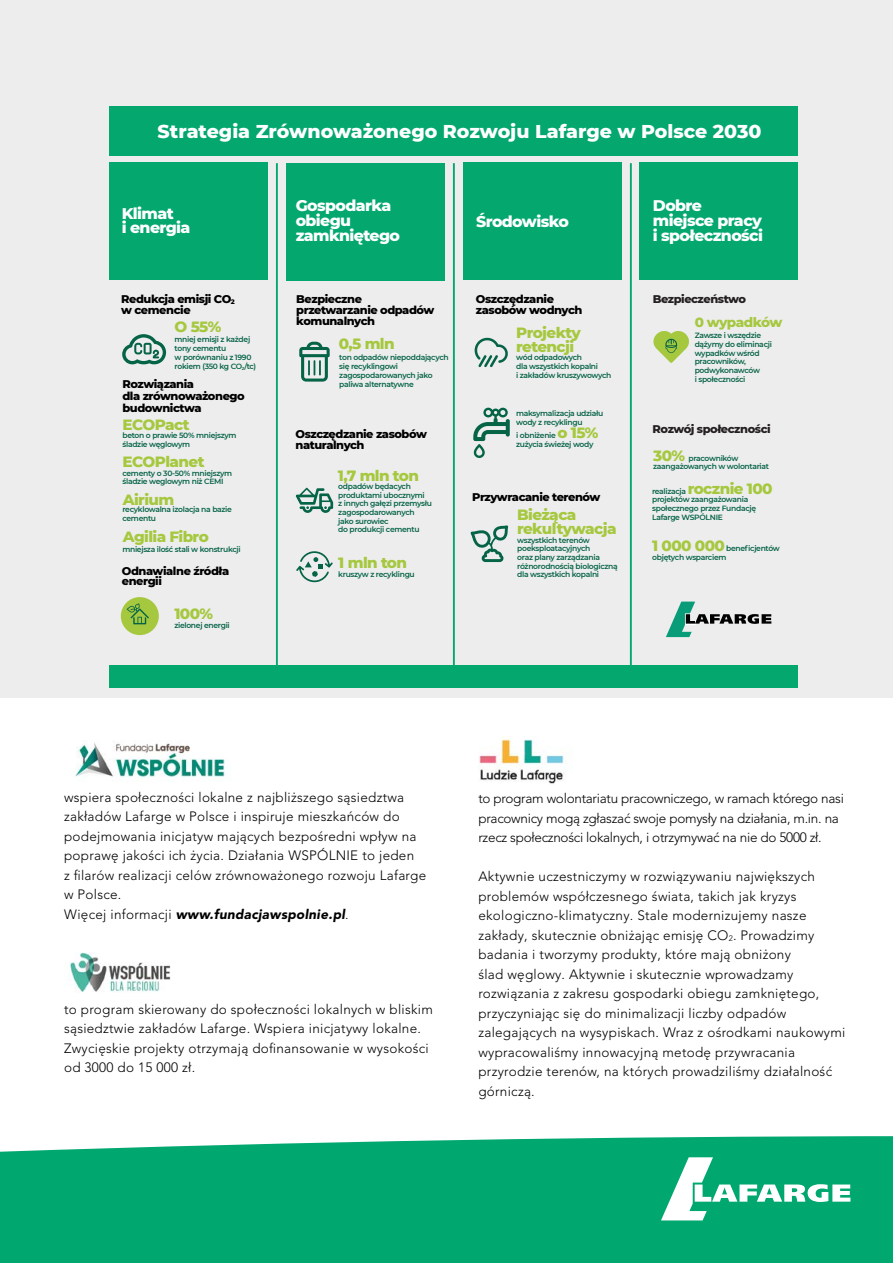
<style>
.page{position:relative;width:893px;height:1263px;background:#fff}
.page>*{position:absolute;margin:0;border:0;box-sizing:border-box;transform-origin:0 0}
.t1{font:800 18.9px "Montserrat";color:#fff}
.t2{font:800 15.75px/14.9px "Montserrat";letter-spacing:-.04em;color:#fff}
.t3{font:800 15.15px/13.5px "Montserrat";letter-spacing:-.04em;color:#a6c83f}
.t4{font:300 13.5px/19.5px "Avenir LT Pro";letter-spacing:.02em;color:#000}
.t5{font:300 13.5px/19.5px "Avenir LT Pro";letter-spacing:-.02em;color:#000}
.t6{font:800 13.5px "Montserrat";letter-spacing:-.05em;color:#a6c83f}
.t7{font:800 11.4px/10.8px "Montserrat";letter-spacing:-.04em;color:#000}
.t8{font:800 11.4px "Montserrat";letter-spacing:-.04em;color:#241f21}
.t9{font:600 7.65px/8.7px "Montserrat";letter-spacing:-.04em;color:#056346}
.s1{font-weight:800;font-size:15.15px;color:#a6c83f}
.s2{font-weight:900;font-style:italic}
</style>
<div class="page">
<div style="left:0;top:1136px;width:893px;height:127px;background:#00a76e"></div>
<svg style="left:661px;top:1157px;width:189px;height:63px"></svg>
<div style="left:0;top:0;width:893px;height:697px;background:#ededed"></div>
<img style="left:75px;top:742px;width:150px;height:36px">
<img style="left:70px;top:952px;width:101px;height:40px">
<img style="left:479px;top:739px;width:94px;height:45px">
<div style="left:109px;top:106px;width:689px;height:49px;background:#04a86f"></div>
<hr style="left:276px;top:163px;width:2px;height:524px;background:#04a86f">
<hr style="left:453px;top:163px;width:2px;height:524px;background:#04a86f">
<hr style="left:630px;top:163px;width:2px;height:524px;background:#04a86f">
<div style="left:109px;top:163px;width:159px;height:117px;background:#04a86f"></div>
<div style="left:463px;top:163px;width:159px;height:117px;background:#04a86f"></div>
<div style="left:287px;top:163px;width:158px;height:117px;background:#04a86f"></div>
<div style="left:639px;top:163px;width:159px;height:117px;background:#04a86f"></div>
<svg style="left:653px;top:331px;width:36px;height:32px"></svg>
<div style="left:121px;top:597px;width:38px;height:38px;background:#a6c83f;border-radius:50%"></div>
<svg style="left:127px;top:603px;width:22px;height:21px"></svg>
<svg style="left:473px;top:408px;width:37px;height:50px"></svg>
<svg style="left:475px;top:338px;width:33px;height:29px"></svg>
<svg style="left:296px;top:488px;width:37px;height:25px"></svg>
<svg style="left:122px;top:334px;width:44px;height:30px"></svg>
<svg style="left:470px;top:525px;width:38px;height:37px"></svg>
<svg style="left:299px;top:342px;width:31px;height:40px"></svg>
<svg style="left:666px;top:602px;width:105px;height:35px"></svg>
<svg style="left:296px;top:551px;width:37px;height:31px"></svg>
<div style="left:109px;top:665px;width:689px;height:22px;background:#04a86f"></div>
<h1 class="t1" style="left:158px;top:118px;width:605px">Strategia Zrównoważonego Rozwoju Lafarge w Polsce 2030</h1>
<p class="t2" style="left:122px;top:205px;width:70px">Klimat<br>i energia</p>
<p class="t2" style="left:296px;top:197px;width:106px">Gospodarka obiegu zamkniętego</p>
<p class="t7" style="left:121px;top:293px;width:115px">Redukcja emisji CO<sub>2 </sub>w cemencie</p>
<p class="t3" style="left:175px;top:319px;width:48px">O 55%</p>
<p class="t9" style="left:175px;top:334px;width:83px;line-height:9.1px">mniej emisji z każdej tony cementu<br>w porównaniu z 1990 rokiem (350 kg CO<sub>2</sub>/tc)</p>
<p class="t7" style="left:122px;top:377px;width:124px;line-height:12.1px">Rozwiązania<br>dla zrównoważonego budownictwa</p>
<p class="t3" style="left:122px;top:417px;width:69px">ECOPact</p>
<p class="t9" style="left:122px;top:431px;width:115px">beton o prawie 50% mniejszym śladzie węglowym</p>
<p class="t3" style="left:122px;top:454px;width:84px">ECOPlanet</p>
<p class="t9" style="left:122px;top:468px;width:111px">cementy o 30-50% mniejszym śladzie weglowym niż CEMI</p>
<p class="t9" style="left:122px;top:504px;width:111px">recyklowalna izolacja na bazie</p>
<p class="t3" style="left:123px;top:491px;width:53px">Airium</p>
<p class="t9" style="left:122px;top:513px;width:35px">cementu</p>
<p class="t3" style="left:123px;top:529px;width:88px">Agilia Fibro</p>
<p class="t9" style="left:122px;top:544px;width:120px">mniejsza ilość stali w konstrukcji</p>
<p class="t7" style="left:122px;top:564px;width:109px">Odnawialne źródła energii</p>
<p class="t3" style="left:174px;top:606px;width:40px">100%</p>
<p class="t9" style="left:174px;top:620px;width:57px">zielonej energii</p>
<p class="t7" style="left:296px;top:293px;width:140px">Bezpieczne przetwarzanie odpadów komunalnych</p>
<p class="t3" style="left:339px;top:336px;width:57px">0,5 mln</p>
<p class="t9" style="left:339px;top:352px;width:111px;line-height:9.1px">ton odpadów niepoddających się recyklingowi zagospodarowanych jako paliwa alternatywne</p>
<p class="t7" style="left:296px;top:428px;width:133px">Oszczędzanie zasobów naturalnych</p>
<p class="t3" style="left:338px;top:468px;width:83px">1,7 mln ton</p>
<p class="t9" style="left:338px;top:481px;width:95px">odpadów będacych produktami ubocznymi<br>z innych gałęzi przemysłu zagospodarowanych jako surowiec<br>do produkcji cementu</p>
<p class="t3" style="left:338px;top:555px;width:70px">1 mln ton</p>
<p class="t9" style="left:338px;top:569px;width:78px">kruszyw z recyklingu</p>
<p class="t2" style="left:476px;top:213px;width:94px">Środowisko</p>
<p class="t7" style="left:476px;top:293px;width:108px">Oszczędzanie zasobów wodnych</p>
<p class="t3" style="left:516px;top:325px;width:66px">Projekty retencji</p>
<p class="t9" style="left:516px;top:353px;width:97px">wód odpadowych<br>dla wszystkich kopalni<br>i zakładów kruszywowych</p>
<p class="t9" style="left:516px;top:408px;width:89px">maksymalizacja udziału wody z recyklingu</p>
<p class="t9" style="left:516px;top:431px;width:84px">i obniżenie <span class="s1">o 15% </span>zużycia świeżej wody</p>
<p class="t7" style="left:472px;top:491px;width:130px">Przywracanie terenów</p>
<p class="t3" style="left:517px;top:507px;width:101px">Bieżąca rekultywacja</p>
<p class="t9" style="left:517px;top:535px;width:102px">wszystkich terenów poeksploatacyjnych<br>oraz plany zarządzania różnorodnością biologiczną dla wszystkich kopalni</p>
<p class="t2" style="left:653px;top:197px;width:112px">Dobre miejsce pracy i społeczności</p>
<p class="t8" style="left:653px;top:291px;width:95px">Bezpieczeństwo</p>
<p class="t9" style="left:695px;top:331px;width:79px">Zawsze i wszędzie dążymy do eliminacji wypadków wśród pracowników, podwykonawców<br>i społeczności</p>
<p class="t6" style="left:695px;top:313px;width:89px">0 wypadków</p>
<p class="t8" style="left:653px;top:420px;width:120px">Rozwój społeczności</p>
<p class="t9" style="left:653px;top:454px;width:117px;line-height:7.8px"><span class="s1">30%</span> pracowników zaangażowanych w wolontariat</p>
<p class="t9" style="left:652px;top:486px;width:122px">realizacja <span class="s1">rocznie 100 </span>projektów zaangażowania społecznego przez Fundację<br>Lafarge WSPÓLNIE</p>
<p class="t9" style="left:652px;top:543px;width:129px"><span class="s1">1 000 000</span> beneficjentów objętych wsparciem</p>
<p class="t4" style="left:64px;top:787px;width:364px">wspiera społeczności lokalne z najbliższego sąsiedztwa zakładów Lafarge w Polsce i inspiruje mieszkańców do podejmowania inicjatyw mających bezpośredni wpływ na poprawę jakości ich życia. Działania WSPÓLNIE to jeden<br>z filarów realizacji celów zrównoważonego rozwoju Lafarge w Polsce.<br>Więcej informacji <span class="s2">www.fundacjawspolnie.pl</span>.</p>
<p class="t4" style="left:64px;top:999px;width:370px">to program skierowany do społeczności lokalnych w bliskim sąsiedztwie zakładów Lafarge. Wspiera inicjatywy lokalne.<br>Zwycięskie projekty otrzymają dofinansowanie w wysokości od 3000 do 15 000 zł.</p>
<p class="t5" style="left:478px;top:789px;width:367px">to program wolontariatu pracowniczego, w ramach którego nasi pracownicy mogą zgłaszać swoje pomysły na działania, m.in. na rzecz społeczności lokalnych, i otrzymywać na nie do 5000 zł.</p>
<p class="t4" style="left:478px;top:867px;width:368px">Aktywnie uczestniczymy w rozwiązywaniu największych problemów współczesnego świata, takich jak kryzys ekologiczno-klimatyczny. Stale modernizujemy nasze zakłady, skutecznie obniżając emisję CO<sub>2</sub>. Prowadzimy badania i tworzymy produkty, które mają obniżony<br>ślad węglowy. Aktywnie i skutecznie wprowadzamy rozwiązania z zakresu gospodarki obiegu zamkniętego, przyczyniając się do minimalizacji liczby odpadów zalegających na wysypiskach. Wraz z ośrodkami naukowymi wypracowaliśmy innowacyjną metodę przywracania przyrodzie terenów, na których prowadziliśmy działalność górniczą.</p>
</div>
